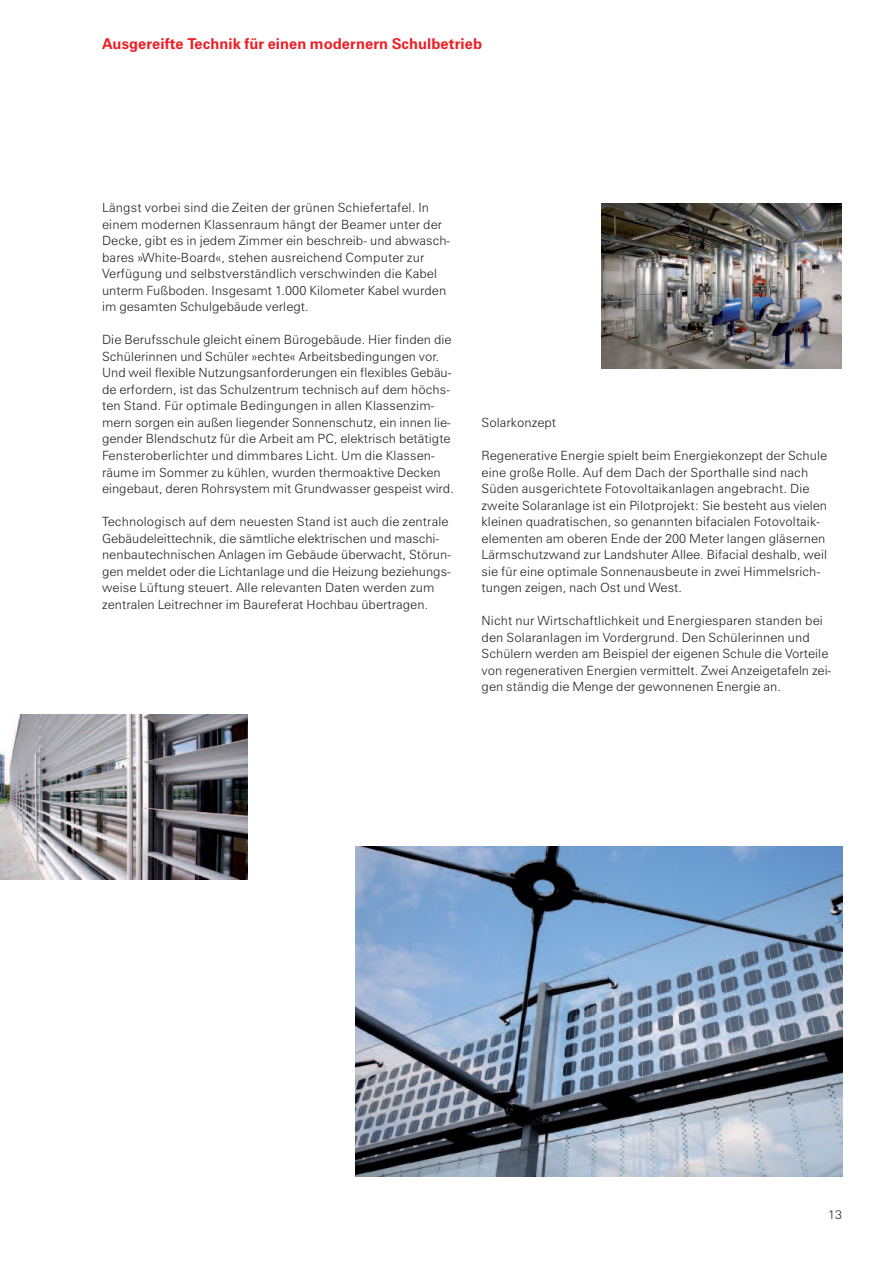
<style>
.page{position:relative;width:893px;height:1263px;background:#fff}
.page>*{position:absolute;margin:0;border:0;box-sizing:border-box;transform-origin:0 0}
.t1{font:700 15px "Zurich BT";letter-spacing:.005em;color:#ee1d23}
.t2{font:300 12.75px/16.5px "Zurich BT";letter-spacing:.005em;color:#231f20}
.t3{font:300 12.3px "Zurich BT";color:#231f20}
</style>
<div class="page">
<img style="left:601px;top:203px;width:241px;height:165px">
<img style="left:0;top:715px;width:248px;height:165px">
<img style="left:355px;top:847px;width:487px;height:330px">
<p class="t1" style="left:102px;top:38px;width:382px">Ausgereifte Technik für einen modernern Schulbetrieb</p>
<p class="t2" style="left:102px;top:201px;width:350px">Längst vorbei sind die Zeiten der grünen Schiefertafel. In einem modernen Klassenraum hängt der Beamer unter der Decke, gibt es in jedem Zimmer ein beschreib- und abwasch&shy;bares »White-Board«, stehen ausreichend Computer zur Verfügung und selbstverständlich verschwinden die Kabel unterm Fußboden. Insgesamt 1.000 Kilometer Kabel wurden im gesamten Schulgebäude verlegt.</p>
<p class="t2" style="left:102px;top:333px;width:353px">Die Berufsschule gleicht einem Bürogebäude. Hier finden die Schülerinnen und Schüler »echte« Arbeitsbedingungen vor.<br>Und weil flexible Nutzungsanforderungen ein flexibles Gebäu&shy;de erfordern, ist das Schulzentrum technisch auf dem höchs&shy;ten Stand. Für optimale Bedingungen in allen Klassenzim&shy;mern sorgen ein außen liegender Sonnenschutz, ein innen lie&shy;gender Blendschutz für die Arbeit am PC, elektrisch betätigte Fensteroberlichter und dimmbares Licht. Um die Klassen&shy;räume im Sommer zu kühlen, wurden thermoaktive Decken eingebaut, deren Rohrsystem mit Grundwasser gespeist wird.</p>
<p class="t2" style="left:102px;top:514px;width:351px">Technologisch auf dem neuesten Stand ist auch die zentrale Gebäudeleittechnik, die sämtliche elektrischen und maschi&shy;nenbautechnischen Anlagen im Gebäude überwacht, Störun&shy;gen meldet oder die Lichtanlage und die Heizung beziehungs&shy;weise Lüftung steuert. Alle relevanten Daten werden zum zentralen Leitrechner im Baureferat Hochbau übertragen.</p>
<p class="t2" style="left:482px;top:415px;width:76px">Solarkonzept</p>
<p class="t2" style="left:482px;top:448px;width:347px">Regenerative Energie spielt beim Energiekonzept der Schule eine große Rolle. Auf dem Dach der Sporthalle sind nach Süden ausgerichtete Fotovoltaikanlagen angebracht. Die zweite Solaranlage ist ein Pilotprojekt: Sie besteht aus vielen kleinen quadratischen, so genannten bifacialen Fotovoltaik&shy;elementen am oberen Ende der 200 Meter langen gläsernen Lärmschutzwand zur Landshuter Allee. Bifacial deshalb, weil sie für eine optimale Sonnenausbeute in zwei Himmelsrich&shy;tungen zeigen, nach Ost und West.</p>
<p class="t2" style="left:482px;top:613px;width:351px">Nicht nur Wirtschaftlichkeit und Energiesparen standen bei den Solaranlagen im Vordergrund. Den Schülerinnen und Schülern werden am Beispiel der eigenen Schule die Vorteile von regenerativen Energien vermittelt. Zwei Anzeigetafeln zei&shy;gen ständig die Menge der gewonnenen Energie an.</p>
<p class="t3" style="left:828px;top:1210px;width:15px">13</p>
</div>
